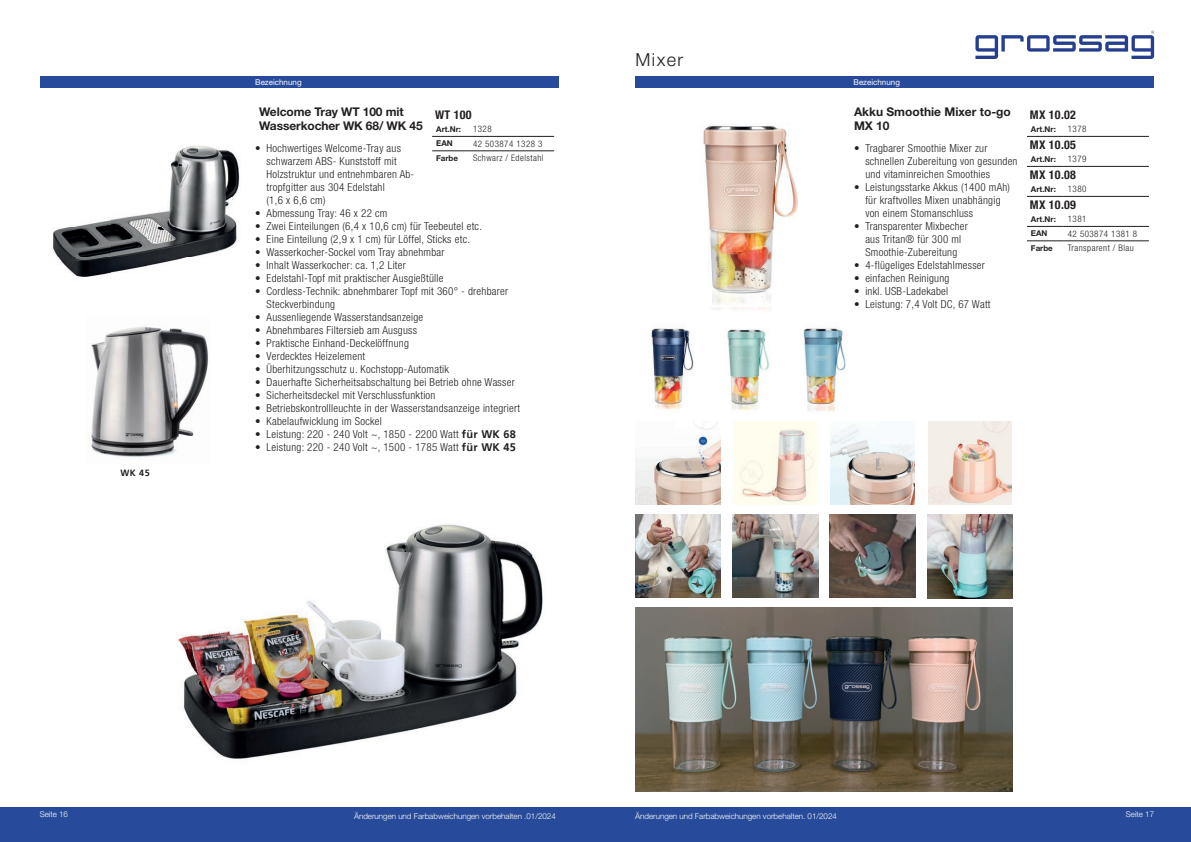
<style>
.page{position:relative;width:1191px;height:842px;background:#fff}
.page>*{position:absolute;margin:0;border:0;box-sizing:border-box;transform-origin:0 0}
.t1{font:300 18px "Helvetica Neue LT Pro";color:#231f20}
.t2{font:700 12px/14px "Helvetica Neue LT Pro";letter-spacing:-.01em;color:#231f20}
.t3{font:700 condensed 12px "Helvetica Neue LT Pro";letter-spacing:.025em;color:#231f20}
.t4{font:300 condensed 11px/13px "Helvetica Neue LT Pro";letter-spacing:.025em;color:#231f20}
.t5{font:300 condensed 9px "Helvetica Neue LT Pro";letter-spacing:.05em;color:#231f20}
.t6{font:700 9px "Frutiger";color:#231f20}
.t7{font:300 8px "Helvetica Neue LT Pro";color:#fff}
.t8{font:700 8px/14.4px "Helvetica Neue LT Pro";color:#231f20}
.t9{font:8px "Helvetica Neue LT Pro";color:#fff}
.s1{font-family:"Frutiger";font-weight:700;font-stretch:normal}
</style>
<div class="page">
<div style="left:0;top:808px;width:1191px;height:34px;background:#274b9a"></div>
<svg style="left:975px;top:31px;width:179px;height:28px"></svg>
<img style="left:53px;top:145px;width:187px;height:132px">
<hr style="left:432px;top:151px;width:37px;height:1px;background:#231f20">
<hr style="left:469px;top:151px;width:85px;height:1px;background:#231f20">
<hr style="left:432px;top:136px;width:37px;height:1px;background:#231f20">
<hr style="left:469px;top:136px;width:85px;height:1px;background:#231f20">
<img style="left:177px;top:524px;width:366px;height:235px">
<img style="left:89px;top:326px;width:120px;height:132px">
<img style="left:703px;top:125px;width:95px;height:185px">
<hr style="left:1027px;top:136px;width:36px;height:1px;background:#231f20">
<hr style="left:1063px;top:136px;width:85px;height:1px;background:#231f20">
<hr style="left:1027px;top:166px;width:36px;height:1px;background:#231f20">
<hr style="left:1063px;top:166px;width:85px;height:1px;background:#231f20">
<hr style="left:1027px;top:196px;width:36px;height:1px;background:#231f20">
<hr style="left:1063px;top:196px;width:85px;height:1px;background:#231f20">
<hr style="left:1027px;top:226px;width:36px;height:1px;background:#231f20">
<hr style="left:1063px;top:226px;width:85px;height:1px;background:#231f20">
<hr style="left:1027px;top:241px;width:36px;height:1px;background:#231f20">
<hr style="left:1063px;top:241px;width:85px;height:1px;background:#231f20">
<img style="left:651px;top:328px;width:43px;height:82px">
<img style="left:727px;top:329px;width:43px;height:82px">
<img style="left:635px;top:421px;width:86px;height:84px">
<img style="left:733px;top:421px;width:84px;height:84px">
<img style="left:831px;top:424px;width:83px;height:81px">
<img style="left:928px;top:421px;width:83px;height:84px">
<img style="left:803px;top:328px;width:43px;height:84px">
<img style="left:635px;top:515px;width:86px;height:83px">
<img style="left:732px;top:515px;width:86px;height:82px">
<img style="left:829px;top:515px;width:86px;height:83px">
<img style="left:927px;top:515px;width:85px;height:83px">
<img style="left:635px;top:607px;width:377px;height:185px">
<div style="left:40px;top:76px;width:518px;height:11px;background:#274b9a"></div>
<div style="left:635px;top:76px;width:519px;height:11px;background:#274b9a"></div>
<h1 class="t1" style="left:635px;top:49px;width:49px">Mixer</h1>
<p class="t6" style="left:120px;top:467px;width:31px">WK 45</p>
<p class="t9" style="left:255px;top:77px;width:48px">Bezeichnung</p>
<p class="t9" style="left:853px;top:77px;width:48px">Bezeichnung</p>
<p class="t2" style="left:259px;top:105px;width:165px">Welcome Tray WT 100 mit<br>Wasserkocher WK 68/ WK 45</p>
<p class="t3" style="left:435px;top:108px;width:38px">WT 100</p>
<p class="t8" style="left:436px;top:121px;width:26px">Art.Nr:</p>
<p class="t5" style="left:473px;top:124px;width:20px">1328</p>
<p class="t8" style="left:436px;top:136px;width:18px">EAN</p>
<p class="t5" style="left:473px;top:138px;width:71px">42 503874 1328 3</p>
<p class="t8" style="left:436px;top:150px;width:23px">Farbe</p>
<p class="t5" style="left:473px;top:153px;width:72px">Schwarz / Edelstahl</p>
<p class="t4" style="left:266px;top:141px;width:149px;text-indent:-11px">• Hochwertiges Welcome-Tray aus schwarzem ABS- Kunststoff mit<br>Holzstruktur und entnehmbaren Ab-</p>
<p class="t4" style="left:266px;top:181px;width:120px">tropfgitter aus 304 Edelstahl (1,6 x 6,6 cm)</p>
<p class="t4" style="left:255px;top:207px;width:134px">• Abmessung Tray: 46 x 22 cm</p>
<p class="t4" style="left:255px;top:220px;width:228px">• Zwei Einteilungen (6,4 x 10,6 cm) für Teebeutel etc.</p>
<p class="t4" style="left:255px;top:233px;width:216px">• Eine Einteilung (2,9 x 1 cm) für Löffel, Sticks etc.</p>
<p class="t4" style="left:255px;top:246px;width:191px">• Wasserkocher-Sockel vom Tray abnehmbar</p>
<p class="t4" style="left:255px;top:259px;width:152px">• Inhalt Wasserkocher: ca. 1,2 Liter</p>
<p class="t4" style="left:255px;top:272px;width:190px">• Edelstahl-Topf mit praktischer Ausgießtülle</p>
<p class="t4" style="left:266px;top:285px;width:243px;text-indent:-11px">• Cordless-Technik: abnehmbarer Topf mit 360° - drehbarer<br>Steckverbindung</p>
<p class="t4" style="left:255px;top:311px;width:170px">• Aussenliegende Wasserstandsanzeige</p>
<p class="t4" style="left:255px;top:324px;width:163px">• Abnehmbares Filtersieb am Ausguss</p>
<p class="t4" style="left:255px;top:337px;width:155px">• Praktische Einhand-Deckelöffnung</p>
<p class="t4" style="left:255px;top:350px;width:111px">• Verdecktes Heizelement</p>
<p class="t4" style="left:255px;top:363px;width:195px">• Überhitzungsschutz u. Kochstopp-Automatik</p>
<p class="t4" style="left:255px;top:376px;width:261px">• Dauerhafte Sicherheitsabschaltung bei Betrieb ohne Wasser</p>
<p class="t4" style="left:255px;top:389px;width:182px">• Sicherheitsdeckel mit Verschlussfunktion</p>
<p class="t4" style="left:255px;top:402px;width:266px">• Betriebskontrollleuchte in der Wasserstandsanzeige integriert</p>
<p class="t4" style="left:255px;top:415px;width:128px">• Kabelaufwicklung im Sockel</p>
<p class="t4" style="left:255px;top:428px;width:262px">• Leistung: 220 - 240 Volt ~, 1850 - 2200 Watt <span class="s1">für WK 68</span></p>
<p class="t4" style="left:255px;top:441px;width:262px">• Leistung: 220 - 240 Volt ~, 1500 - 1785 Watt <span class="s1">für WK 45</span></p>
<p class="t2" style="left:854px;top:105px;width:158px">Akku Smoothie Mixer to-go<br>MX 10</p>
<p class="t4" style="left:865px;top:141px;width:154px;text-indent:-11px">• Tragbarer Smoothie Mixer zur schnellen Zubereitung von gesunden und vitaminreichen Smoothies</p>
<p class="t4" style="left:865px;top:180px;width:146px;text-indent:-11px">• Leistungsstarke Akkus (1400 mAh) für kraftvolles Mixen unabhängig von einem Stomanschluss</p>
<p class="t4" style="left:854px;top:219px;width:115px;text-align:center">• Transparenter Mixbecher aus Tritan® für 300 ml<br>Smoothie-Zubereitung</p>
<p class="t4" style="left:854px;top:258px;width:132px">• 4-flügeliges Edelstahlmesser</p>
<p class="t4" style="left:854px;top:271px;width:97px">• einfachen Reinigung</p>
<p class="t4" style="left:854px;top:284px;width:96px">• inkl. USB-Ladekabel</p>
<p class="t4" style="left:854px;top:297px;width:138px">• Leistung: 7,4 Volt DC, 67 Watt</p>
<p class="t3" style="left:1029px;top:108px;width:48px">MX 10.02</p>
<p class="t8" style="left:1031px;top:121px;width:26px">Art.Nr:</p>
<p class="t5" style="left:1067px;top:124px;width:20px">1378</p>
<p class="t8" style="left:1031px;top:136px;width:23px">EAN<br>Farbe</p>
<p class="t3" style="left:1029px;top:138px;width:48px">MX 10.05</p>
<p class="t8" style="left:1031px;top:151px;width:26px">Art.Nr:</p>
<p class="t5" style="left:1067px;top:154px;width:20px">1379</p>
<p class="t8" style="left:1031px;top:166px;width:23px">EAN<br>Farbe</p>
<p class="t3" style="left:1029px;top:168px;width:48px">MX 10.08</p>
<p class="t8" style="left:1031px;top:181px;width:26px">Art.Nr:</p>
<p class="t5" style="left:1067px;top:184px;width:20px">1380</p>
<p class="t8" style="left:1031px;top:196px;width:23px">EAN<br>Farbe</p>
<p class="t3" style="left:1029px;top:198px;width:48px">MX 10.09</p>
<p class="t8" style="left:1031px;top:211px;width:26px">Art.Nr:</p>
<p class="t5" style="left:1067px;top:214px;width:20px">1381</p>
<p class="t8" style="left:1031px;top:226px;width:18px">EAN</p>
<p class="t5" style="left:1067px;top:228px;width:71px">42 503874 1381 8</p>
<p class="t8" style="left:1031px;top:240px;width:23px">Farbe</p>
<p class="t5" style="left:1067px;top:243px;width:67px">Transparent / Blau</p>
<p class="t7" style="left:40px;top:809px;width:30px">Seite 16</p>
<p class="t7" style="left:354px;top:811px;width:203px">Änderungen und Farbabweichungen vorbehalten .01/2024</p>
<p class="t7" style="left:635px;top:811px;width:203px">Änderungen und Farbabweichungen vorbehalten. 01/2024</p>
<p class="t7" style="left:1125px;top:809px;width:30px">Seite 17</p>
</div>
